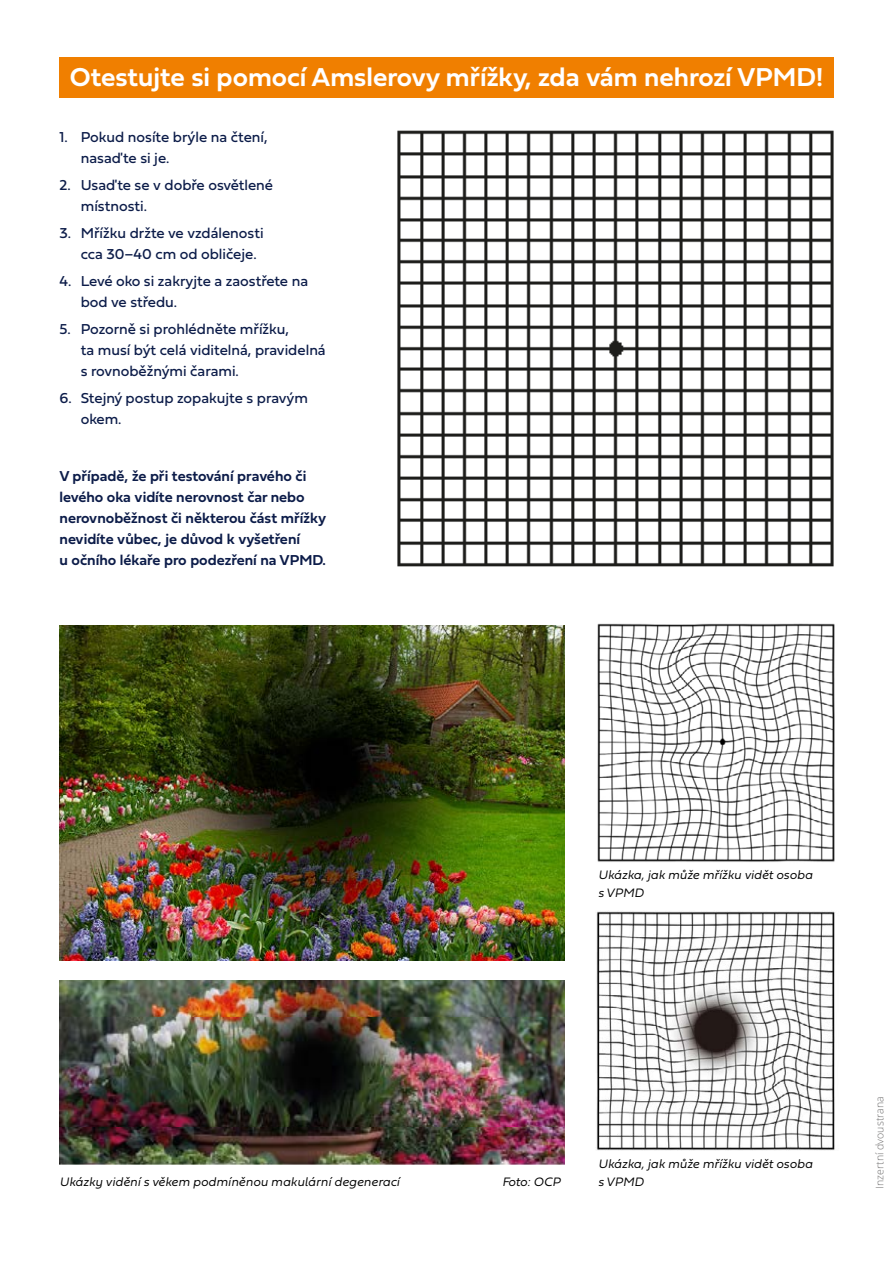
<style>
.page{position:relative;width:893px;height:1263px;background:#fff}
.page>*{position:absolute;margin:0;border:0;box-sizing:border-box;transform-origin:0 0}
.t1{font:600 27px "Fieldwork Hum";color:#fff}
.t2{font:15px/21px "Fieldwork Hum";color:#0c1c49}
.t3{font:600 15px/21px "Fieldwork Hum";color:#0c1c49}
.t4{font:italic 300 12.75px/18px "Fieldwork Hum";color:#000}
.t5{font:300 10.5px "Open Sans";letter-spacing:.005em;color:#706f6f}
</style>
<div class="page">
<div style="left:59px;top:57px;width:775px;height:41px;background:#f07f00"></div>
<img style="left:397px;top:130px;width:437px;height:437px">
<img style="left:60px;top:625px;width:504px;height:336px">
<img style="left:596px;top:911px;width:239px;height:240px">
<img style="left:597px;top:623px;width:238px;height:239px">
<img style="left:60px;top:981px;width:504px;height:183px">
<h1 class="t1" style="left:70px;top:55px;width:755px">Otestujte si pomocí Amslerovy mřížky, zda vám nehrozí VPMD!</h1>
<p class="t2" style="left:81px;top:126px;width:188px;text-indent:-21px">1. Pokud nosíte brýle na čtení, nasaďte si je.</p>
<p class="t2" style="left:81px;top:174px;width:194px;text-indent:-21px">2. Usaďte se v dobře osvětlené místnosti.</p>
<p class="t2" style="left:81px;top:222px;width:184px;text-indent:-21px">3. Mřížku držte ve vzdálenosti cca 30–40 cm od obličeje.</p>
<p class="t2" style="left:81px;top:270px;width:229px;text-indent:-21px">4. Levé oko si zakryjte a zaostřete na bod ve středu.</p>
<p class="t2" style="left:81px;top:318px;width:246px;text-indent:-21px">5. Pozorně si prohlédněte mřížku,<br>ta musí být celá viditelná, pravidelná s rovnoběžnými čarami.</p>
<p class="t2" style="left:81px;top:387px;width:229px;text-indent:-21px">6. Stejný postup zopakujte s pravým okem.</p>
<p class="t3" style="left:60px;top:465px;width:268px">V případě, že při testování pravého či levého oka vidíte nerovnost čar nebo nerovnoběžnost či některou část mřížky nevidíte vůbec, je důvod k vyšetření<br>u očního lékaře pro podezření na VPMD.</p>
<p class="t4" style="left:598px;top:865px;width:216px">Ukázka, jak může mřížku vidět osoba s VPMD</p>
<p class="t4" style="left:60px;top:1172px;width:342px">Ukázky vidění s věkem podmíněnou makulární degenerací</p>
<p class="t4" style="left:502px;top:1172px;width:60px">Foto: OCP</p>
<p class="t4" style="left:598px;top:1154px;width:216px">Ukázka, jak může mřížku vidět osoba s VPMD</p>
<p class="t5" style="left:872px;top:1189px;width:94px;rotate:-90deg">Inzertní dvoustrana</p>
</div>
